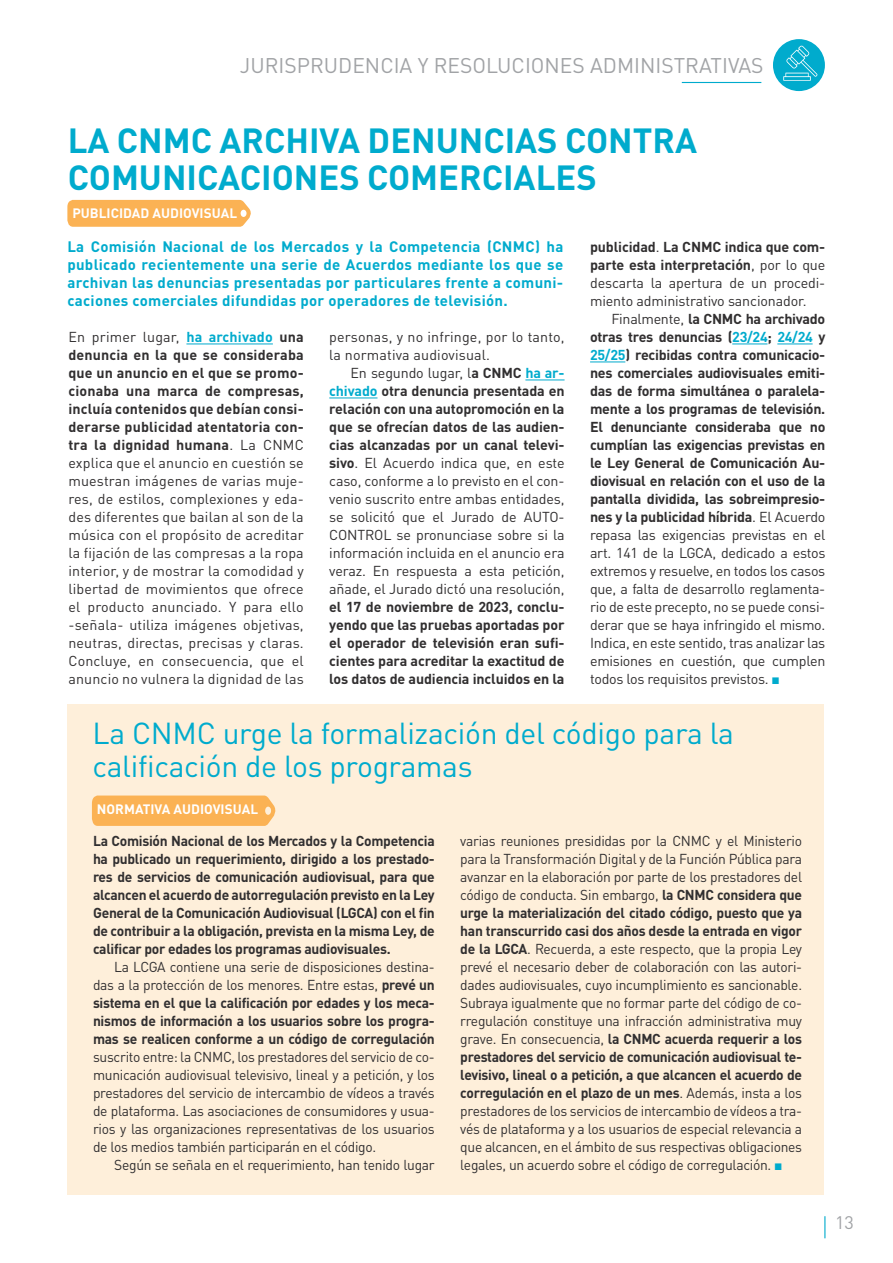
<style>
.page{position:relative;width:893px;height:1263px;background:#fff}
.page>*{position:absolute;margin:0;border:0;box-sizing:border-box;transform-origin:0 0}
.TituloNoticia{font:700 34.5px/37.5px "DIN Pro";color:#00abcd}
.InteriorTitularNoticiasCajas{font:30px/33px "DIN Pro";letter-spacing:-.01em;color:#00abcd}
.t1{font:21px "DIN Pro";color:#a1a3a6}
.t2{font:18px "DIN Pro";color:#a1a3a6}
.TextoGeneral{font:700 15px/18px "DIN Pro";letter-spacing:.02em;color:#00abcd;text-align:justify}
.TextoGeneral-2{font:14.25px/18px "DIN Pro";letter-spacing:-.02em;color:#312f30;text-align:justify}
.TextoGeneral-3{font:700 14.25px/18px "DIN Pro";letter-spacing:-.02em;color:#312f30;text-align:justify}
.TextoGeneral-4{font:14.25px/18px "DIN Pro";letter-spacing:.01em;color:#312f30}
.EtiquetaAmarilla{font:700 13.5px "DIN Pro";color:#fff}
.s1{font-weight:700;color:#00abcd}
.s2{font-weight:700}
.s3{font-weight:400}
.s4{color:#00abcd}
.s5{font-family:"Arial";font-weight:400;color:#00abcd}
.s6{font-family:"Arial";color:#00abcd}
</style>
<div class="page">
<hr style="left:682px;top:82px;width:79px;height:1px;background:#00abcd">
<div style="left:773px;top:39px;width:52px;height:52px;background:#00abcd;border-radius:50%"></div>
<svg style="left:824px;top:1216px;width:1px;height:22px"></svg>
<svg style="left:783px;top:46px;width:34px;height:35px"></svg>
<hr style="left:186px;top:344px;width:87px;height:1px;background:#00abcd">
<hr style="left:525px;top:380px;width:40px;height:1px;background:#00abcd">
<hr style="left:329px;top:398px;width:48px;height:1px;background:#00abcd">
<hr style="left:732px;top:344px;width:35px;height:1px;background:#00abcd">
<hr style="left:777px;top:344px;width:36px;height:1px;background:#00abcd">
<hr style="left:590px;top:362px;width:35px;height:1px;background:#00abcd">
<div style="left:67px;top:704px;width:757px;height:491px;background:#feefda"></div>
<svg style="left:92px;top:795px;width:186px;height:31px;background:#fbb55c"></svg>
<svg style="left:67px;top:200px;width:184px;height:27px;background:#fbb55b"></svg>
<h3 class="t1" style="left:240px;top:48px;width:525px">JURISPRUDENCIA Y RESOLUCIONES ADMINISTRATIVAS</h3>
<p class="TituloNoticia" style="left:68px;top:117px;width:631px">LA CNMC ARCHIVA DENUNCIAS CONTRA<br>COMUNICACIONES COMERCIALES</p>
<p class="EtiquetaAmarilla" style="left:72px;top:202px;width:166px">PUBLICIDAD AUDIOVISUAL</p>
<p class="TextoGeneral" style="left:67px;top:236px;width:497px">La Comisión Nacional de los Mercados y la Competencia (CNMC) ha publicado recientemente una serie de Acuerdos mediante los que se archivan las denuncias presentadas por particulares frente a comuni&shy;caciones comerciales difundidas por operadores de televisión.</p>
<p class="TextoGeneral-2" style="left:68px;top:326px;width:237px">En primer lugar, <span class="s1">ha archivado</span> <span class="s2">una denuncia en la que se consideraba que un anuncio en el que se promo&shy;cionaba una marca de compresas, incluía contenidos que debían consi&shy;derarse publicidad atentatoria con&shy;tra la dignidad humana</span>. La CNMC explica que el anuncio en cuestión se muestran imágenes de varias muje&shy;res, de estilos, complexiones y eda&shy;des diferentes que bailan al son de la música con el propósito de acreditar la fijación de las compresas a la ropa interior, y de mostrar la comodidad y libertad de movimientos que ofrece el producto anunciado. Y para ello -señala- utiliza imágenes objetivas, neutras, directas, precisas y claras.<br>Concluye, en consecuencia, que el anuncio no vulnera la dignidad de las</p>
<p class="TextoGeneral-4" style="left:329px;top:326px;width:237px">personas, y no infringe, por lo tanto, la normativa audiovisual.</p>
<p class="TextoGeneral-3" style="left:329px;top:362px;width:237px;text-indent:21px"><span class="s3">En segundo lugar, l</span>a CNMC <span class="s4">ha ar&shy;chivado</span> otra denuncia presentada en relación con una autopromoción en la que se ofrecían datos de las audien&shy;cias alcanzadas por un canal televi&shy;sivo<span class="s3">. El Acuerdo indica que, en este caso, conforme a lo previsto en el con&shy;venio suscrito entre ambas entidades, se solicitó que el Jurado de AUTO-CONTROL se pronunciase sobre si la información incluida en el anuncio era veraz. En respuesta a esta petición, añade, el Jurado dictó una resolución, </span>el 17 de noviembre de 2023, conclu&shy;yendo que las pruebas aportadas por el operador de televisión eran sufi&shy;cientes para acreditar la exactitud de los datos de audiencia incluidos en la</p>
<p class="TextoGeneral-2" style="left:590px;top:236px;width:237px"><span class="s2">publicidad</span>. <span class="s2">La CNMC indica que com&shy;parte esta interpretación</span>, por lo que descarta la apertura de un procedi&shy;miento administrativo sancionador.</p>
<p class="TextoGeneral-3" style="left:590px;top:308px;width:237px;text-indent:21px"><span class="s3">Finalmente,</span> la CNMC ha archivado otras tres denuncias (<span class="s4">23/24</span>; <span class="s4">24/24</span> y <span class="s4">25/25</span>) recibidas contra comunicacio&shy;nes comerciales audiovisuales emiti&shy;das de forma simultánea o paralela&shy;mente a los programas de televisión.<br>El denunciante consideraba que no cumplían las exigencias previstas en le Ley General de Comunicación Au&shy;diovisual en relación con el uso de la pantalla dividida, las sobreimpresio&shy;nes y la publicidad híbrida<span class="s3">. El Acuerdo repasa las exigencias previstas en el art. 141 de la LGCA, dedicado a estos extremos y resuelve, en todos los casos que, a falta de desarrollo reglamenta&shy;rio de este precepto, no se puede consi&shy;derar que se haya infringido el mismo.<br>Indica, en este sentido, tras analizar las emisiones en cuestión, que cumplen todos los requisitos previstos.</span> <span class="s5">■</span></p>
<p class="InteriorTitularNoticiasCajas" style="left:93px;top:713px;width:643px">La CNMC urge la formalización del código para la calificación de los programas</p>
<p class="EtiquetaAmarilla" style="left:97px;top:798px;width:163px">NORMATIVA AUDIOVISUAL</p>
<p class="TextoGeneral-3" style="left:93px;top:830px;width:343px">La Comisión Nacional de los Mercados y la Competencia ha publicado un requerimiento, dirigido a los prestado&shy;res de servicios de comunicación audiovisual, para que alcancen el acuerdo de autorregulación previsto en la Ley General de la Comunicación Audiovisual (LGCA) con el fin de contribuir a la obligación, prevista en la misma Ley, de calificar por edades los programas audiovisuales.</p>
<p class="TextoGeneral-2" style="left:93px;top:956px;width:343px;text-indent:21px">La LCGA contiene una serie de disposiciones destina&shy;das a la protección de los menores. Entre estas, <span class="s2">prevé un sistema en el que la calificación por edades y los meca&shy;nismos de información a los usuarios sobre los progra&shy;mas se realicen conforme a un código de corregulación </span>suscrito entre: la CNMC, los prestadores del servicio de co&shy;municación audiovisual televisivo, lineal y a petición, y los prestadores del servicio de intercambio de vídeos a través de plataforma. Las asociaciones de consumidores y usua&shy;rios y las organizaciones representativas de los usuarios de los medios también participarán en el código.</p>
<p class="TextoGeneral-2" style="left:114px;top:1154px;width:322px">Según se señala en el requerimiento, han tenido lugar</p>
<p class="TextoGeneral-2" style="left:460px;top:830px;width:343px">varias reuniones presididas por la CNMC y el Ministerio para la Transformación Digital y de la Función Pública para avanzar en la elaboración por parte de los prestadores del código de conducta. Sin embargo, <span class="s2">la CNMC considera que urge la materialización del citado código, puesto que ya han transcurrido casi dos años desde la entrada en vigor de la LGCA</span>. Recuerda, a este respecto, que la propia Ley prevé el necesario deber de colaboración con las autori&shy;dades audiovisuales, cuyo incumplimiento es sancionable.<br>Subraya igualmente que no formar parte del código de co&shy;rregulación constituye una infracción administrativa muy grave. En consecuencia, <span class="s2">la CNMC acuerda requerir a los prestadores del servicio de comunicación audiovisual te&shy;levisivo, lineal o a petición, a que alcancen el acuerdo de corregulación en el plazo de un mes</span>. Además, insta a los prestadores de los servicios de intercambio de vídeos a tra&shy;vés de plataforma y a los usuarios de especial relevancia a que alcancen, en el ámbito de sus respectivas obligaciones legales, un acuerdo sobre el código de corregulación. <span class="s6">■</span></p>
<p class="t2" style="left:835px;top:1208px;width:20px">13</p>
</div>
